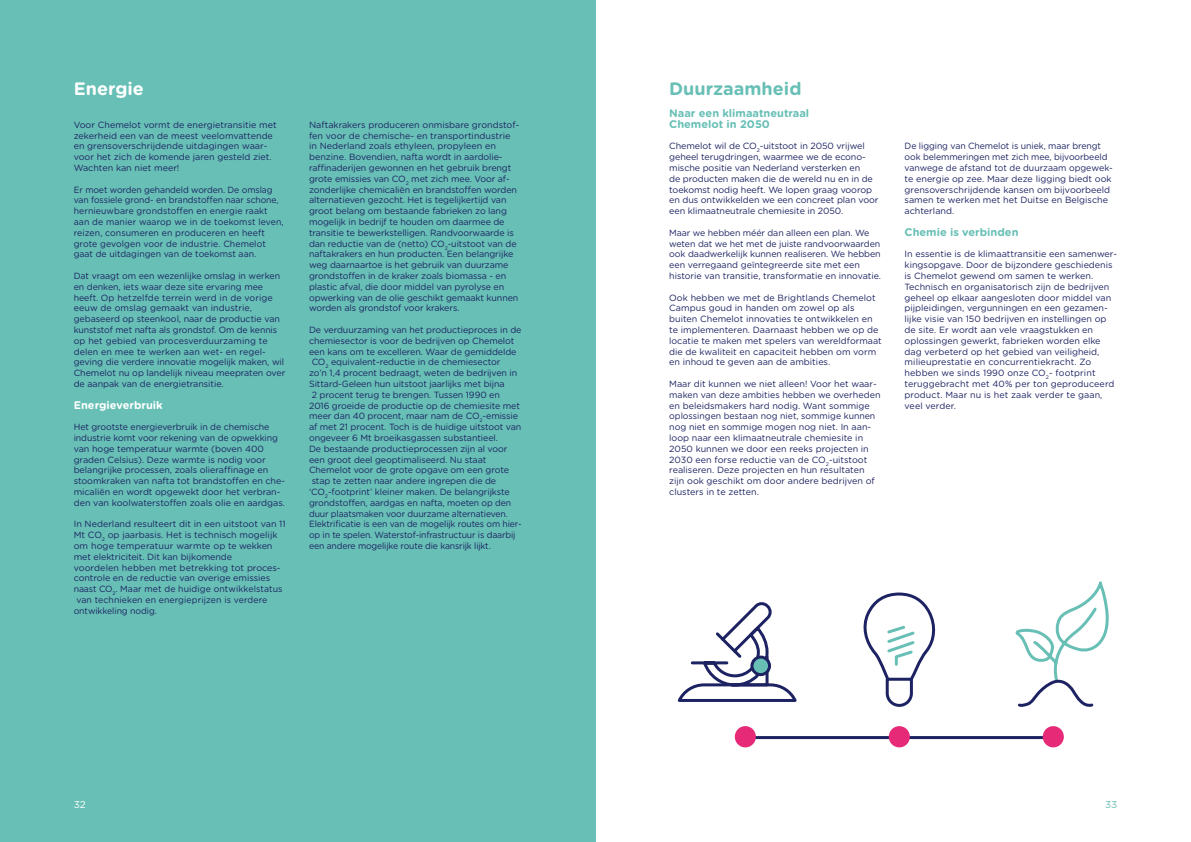
<style>
.page{position:relative;width:1191px;height:842px;background:#fff}
.page>*{position:absolute;margin:0;border:0;box-sizing:border-box;transform-origin:0 0}
.t1{font:700 18px "Gotham Rounded";color:#67bfb5}
.t2{font:700 18px "Gotham Rounded";color:#fff}
.t3{font:700 11px/10.8px "Gotham Rounded";color:#67bfb5}
.t4{font:700 11px "Gotham Rounded";color:#fff}
.t5{font:10px "Gotham Rounded";color:#fff}
.t6{font:10px "Gotham Rounded";color:#67bfb5}
.t7{font:9px/10.8px "Gotham Rounded";letter-spacing:-.01em;color:#1d2362}
.t8{font:9px/10.8px "Gotham Rounded";letter-spacing:-.01em;color:#1d2362;scale:.96 1}
.t9{font:9px "Gotham Rounded";letter-spacing:.01em;color:#1d2362}
</style>
<div class="page">
<div style="left:0;top:0;width:595px;height:842px;background:#67bfb5"></div>
<hr style="left:745px;top:736px;width:308px;height:3px;background:#1d2362">
<div style="left:735px;top:726px;width:21px;height:21px;background:#e62a77;border-radius:50%"></div>
<div style="left:888px;top:726px;width:22px;height:21px;background:#e62a77;border-radius:50%"></div>
<div style="left:1042px;top:726px;width:21px;height:21px;background:#e62a77;border-radius:50%"></div>
<svg style="left:677px;top:602px;width:120px;height:100px"></svg>
<svg style="left:863px;top:592px;width:73px;height:115px"></svg>
<svg style="left:1015px;top:581px;width:94px;height:126px"></svg>
<h1 class="t2" style="left:74px;top:76px;width:72px">Energie</h1>
<p class="t7" style="left:74px;top:119px;width:204px">Voor Chemelot vormt de energietransitie met zekerheid een van de meest veelomvattende en grensoverschrijdende uitdagingen waar&shy;voor het zich de komende jaren gesteld ziet.<br>Wachten kan niet meer!</p>
<p class="t8" style="left:74px;top:184px;width:220px">Er moet worden gehandeld worden. De omslag van fossiele grond- en brandstoffen naar schone, hernieuwbare grondstoffen en energie raakt aan de manier waarop we in de toekomst leven, reizen, consumeren en produceren en heeft grote gevolgen voor de industrie. Chemelot gaat de uitdagingen van de toekomst aan.</p>
<p class="t7" style="left:74px;top:270px;width:213px">Dat vraagt om een wezenlijke omslag in werken en denken, iets waar deze site ervaring mee heeft. Op hetzelfde terrein werd in de vorige eeuw de omslag gemaakt van industrie, gebaseerd op steenkool, naar de productie van kunststof met nafta als grondstof. Om de kennis op het gebied van procesverduurzaming te delen en mee te werken aan wet- en regel&shy;geving die verdere innovatie mogelijk maken, wil Chemelot nu op landelijk niveau meepraten over de aanpak van de energietransitie.</p>
<p class="t4" style="left:74px;top:397px;width:91px">Energieverbruik</p>
<p class="t7" style="left:74px;top:421px;width:213px">Het grootste energieverbruik in de chemische industrie komt voor rekening van de opwekking van hoge temperatuur warmte (boven 400 graden Celsius). Deze warmte is nodig voor belangrijke processen, zoals olieraffinage en stoomkraken van nafta tot brandstoffen en che&shy;micaliën en wordt opgewekt door het verbran&shy;den van koolwaterstoffen zoals olie en aardgas.</p>
<p class="t7" style="left:74px;top:518px;width:213px">In Nederland resulteert dit in een uitstoot van 11</p>
<p class="t7" style="left:74px;top:529px;width:205px">Mt CO<sub>2</sub> op jaarbasis. Het is technisch mogelijk</p>
<p class="t9" style="left:74px;top:540px;width:200px">om hoge temperatuur warmte op te wekken</p>
<p class="t7" style="left:74px;top:551px;width:160px">met elektriciteit. Dit kan bijkomende</p>
<p class="t9" style="left:74px;top:561px;width:208px">voordelen hebben met betrekking tot proces-</p>
<p class="t7" style="left:74px;top:572px;width:198px">controle en de reductie van overige emissies</p>
<p class="t9" style="left:74px;top:583px;width:210px">naast CO<sub>2</sub>. Maar met de huidige ontwikkelstatus</p>
<p class="t9" style="left:76px;top:594px;width:192px">van technieken en energieprijzen is verdere</p>
<p class="t7" style="left:74px;top:605px;width:85px">ontwikkeling nodig.</p>
<p class="t7" style="left:309px;top:119px;width:212px">Naftakrakers produceren onmisbare grondstof&shy;fen voor de chemische- en transportindustrie in Nederland zoals ethyleen, propyleen en benzine. Bovendien, nafta wordt in aardolie&shy;raffinaderijen gewonnen en het gebruik brengt grote emissies van CO<sub>2</sub> met zich mee. Voor af&shy;zonderlijke chemicaliën en brandstoffen worden alternatieven gezocht. Het is tegelijkertijd van groot belang om bestaande fabrieken zo lang mogelijk in bedrijf te houden om daarmee de transitie te bewerkstelligen. Randvoorwaarde is dan reductie van de (netto) CO<sub>2</sub>-uitstoot van de naftakrakers en hun producten. Een belangrijke weg daarnaartoe is het gebruik van duurzame grondstoffen in de kraker zoals biomassa - en plastic afval, die door middel van pyrolyse en opwerking van de olie geschikt gemaakt kunnen worden als grondstof voor krakers.</p>
<p class="t7" style="left:309px;top:324px;width:214px">De verduurzaming van het productieproces in de chemiesector is voor de bedrijven op Chemelot een kans om te excelleren. Waar de gemiddelde CO<sub>2</sub> equivalent-reductie in de chemiesector<br>zo’n 1,4 procent bedraagt, weten de bedrijven in Sittard-Geleen hun uitstoot jaarlijks met bijna<br>2 procent terug te brengen. Tussen 1990 en<br>2016 groeide de productie op de chemiesite met meer dan 40 procent, maar nam de CO<sub>2</sub>-emissie af met 21 procent. Toch is de huidige uitstoot van ongeveer 6 Mt broeikasgassen substantieel.<br>De bestaande productieprocessen zijn al voor een groot deel geoptimaliseerd. Nu staat Chemelot voor de grote opgave om een grote stap te zetten naar andere ingrepen die de ‘CO<sub>2</sub>-footprint’ kleiner maken. De belangrijkste grondstoffen, aardgas en nafta, moeten op den duur plaatsmaken voor duurzame alternatieven.<br>Elektrificatie is een van de mogelijk routes om hier&shy;op in te spelen. Waterstof-infrastructuur is daarbij een andere mogelijke route die kansrijk lijkt.</p>
<h1 class="t1" style="left:669px;top:76px;width:134px">Duurzaamheid</h1>
<p class="t3" style="left:669px;top:107px;width:142px">Naar een klimaatneutraal<br>Chemelot in 2050</p>
<p class="t7" style="left:669px;top:140px;width:211px">Chemelot wil de CO<sub>2</sub>-uitstoot in 2050 vrijwel geheel terugdringen, waarmee we de econo&shy;mische positie van Nederland versterken en<br>de producten maken die de wereld nu en in de toekomst nodig heeft. We lopen graag voorop en dus ontwikkelden we een concreet plan voor een klimaatneutrale chemiesite in 2050.</p>
<p class="t7" style="left:669px;top:227px;width:213px">Maar we hebben méér dan alleen een plan. We weten dat we het met de juiste randvoorwaarden ook daadwerkelijk kunnen realiseren. We hebben een verregaand geïntegreerde site met een historie van transitie, transformatie en innovatie.</p>
<p class="t7" style="left:669px;top:292px;width:214px">Ook hebben we met de Brightlands Chemelot Campus goud in handen om zowel op als buiten Chemelot innovaties te ontwikkelen en te implementeren. Daarnaast hebben we op de locatie te maken met spelers van wereldformaat die de kwaliteit en capaciteit hebben om vorm en inhoud te geven aan de ambities.</p>
<p class="t7" style="left:669px;top:378px;width:213px">Maar dit kunnen we niet alleen! Voor het waar&shy;maken van deze ambities hebben we overheden en beleidsmakers hard nodig. Want sommige oplossingen bestaan nog niet, sommige kunnen nog niet en sommige mogen nog niet. In aan&shy;loop naar een klimaatneutrale chemiesite in 2050 kunnen we door een reeks projecten in 2030 een forse reductie van de CO<sub>2</sub>-uitstoot realiseren. Deze projecten en hun resultaten zijn ook geschikt om door andere bedrijven of clusters in te zetten.</p>
<p class="t7" style="left:904px;top:140px;width:210px">De ligging van Chemelot is uniek, maar brengt ook belemmeringen met zich mee, bijvoorbeeld vanwege de afstand tot de duurzaam opgewek&shy;te energie op zee. Maar deze ligging biedt ook grensoverschrijdende kansen om bijvoorbeeld samen te werken met het Duitse en Belgische achterland.</p>
<p class="t3" style="left:904px;top:226px;width:115px">Chemie is verbinden</p>
<p class="t7" style="left:904px;top:248px;width:214px">In essentie is de klimaattransitie een samenwer&shy;kingsopgave. Door de bijzondere geschiedenis is Chemelot gewend om samen te werken.<br>Technisch en organisatorisch zijn de bedrijven geheel op elkaar aangesloten door middel van pijpleidingen, vergunningen en een gezamen&shy;lijke visie van 150 bedrijven en instellingen op de site. Er wordt aan vele vraagstukken en oplossingen gewerkt, fabrieken worden elke dag verbeterd op het gebied van veiligheid, milieuprestatie en concurrentiekracht. Zo hebben we sinds 1990 onze CO<sub>2</sub>- footprint teruggebracht met 40% per ton geproduceerd product. Maar nu is het zaak verder te gaan, veel verder.</p>
<p class="t5" style="left:74px;top:798px;width:14px">32</p>
<p class="t6" style="left:1105px;top:798px;width:14px">33</p>
</div>
